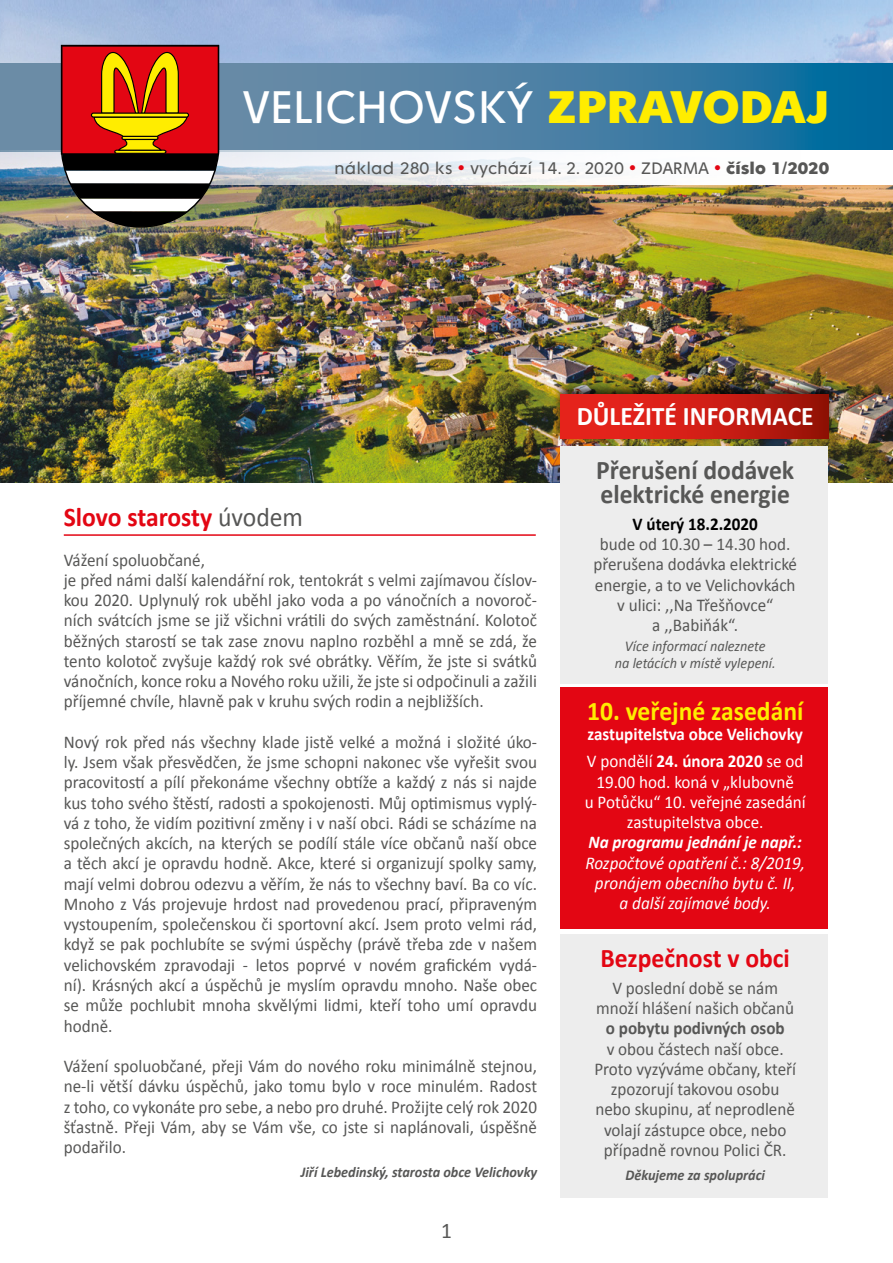
<style>
.page{position:relative;width:893px;height:1263px;background:#fff}
.page>*{position:absolute;margin:0;border:0;box-sizing:border-box;transform-origin:0 0}
.t1{font:49.5px "Fenomen Sans";color:#fff}
.t2{font:700 27px "Calibri";color:#e30613;scale:.95 1}
.t3{font:700 27px/24px "Calibri";color:#575756;scale:.95 1}
.t4{font:700 27px "Calibri";color:#ffed00;scale:.95 1}
.t5{font:700 27px "Calibri";color:#fff;scale:.95 1}
.t6{font:22.5px "Calibri";color:#575756;scale:.95 1}
.t7{font:18px/20.2px "Calibri";color:#575756;text-align:center;scale:.95 1}
.t8{font:italic 18px/20.2px "Calibri";color:#fff;text-align:center;scale:.95 1}
.t9{font:18px/20.2px "Calibri";color:#fff;text-align:center;scale:.95 1}
.t10{font:700 18px/27px "Calibri";color:#fff;scale:.95 1}
.t11{font:18px "Fenomen Sans";color:#575756}
.t12{font:italic 700 18px "Calibri";color:#fff;scale:.95 1}
.t13{font:700 18px "Calibri";color:#575756;scale:.95 1}
.t14{font:700 18px "Calibri";color:#000;scale:.95 1}
.t15{font:italic 700 15px "Calibri";color:#575756;scale:.95 1}
.t16{font:italic 15px/16.5px "Calibri";color:#575756;text-align:center;scale:.95 1}
.s1{font-weight:700;color:#ffed00}
.s2{font-weight:700;color:#e30613}
.s3{font-weight:700}
.s4{font-weight:400;color:#575756}
.s5{font-weight:400}
</style>
<div class="page">
<img style="left:0;top:0;width:893px;height:64px">
<img style="left:0;top:185px;width:893px;height:298px">
<div style="left:552px;top:381px;width:285px;height:62px;background:#000;opacity:.75"></div>
<svg style="left:560px;top:394px;width:268px;height:45px;background:#ca1d14"></svg>
<div style="left:560px;top:446px;width:268px;height:237px;background:#ededed"></div>
<div style="left:560px;top:934px;width:268px;height:264px;background:#ededed"></div>
<div style="left:560px;top:687px;width:268px;height:242px;background:#e30613"></div>
<hr style="left:64px;top:534px;width:472px;height:2px;background:#e30613">
<svg style="left:0;top:64px;width:893px;height:87px;background:#467fa4"></svg>
<svg style="left:0;top:151px;width:585px;height:34px"></svg>
<svg style="left:61px;top:41px;width:158px;height:193px;background:#a54f33"></svg>
<h1 class="t1" style="left:243px;top:81px;width:588px">VELICHOVSKÝ <span class="s1">ZPRAVODAJ</span></h1>
<p class="t11" style="left:334px;top:159px;width:496px">náklad 280 ks <span class="s2">•</span> vychází 14. 2. 2020 <span class="s2">•</span> ZDARMA <span class="s2">•</span> <span class="s3">číslo 1/2020</span></p>
<h2 class="t2" style="left:64px;top:500px;width:253px">Slovo starosty <span class="s4">úvodem</span></h2>
<p class="t7" style="left:64px;top:550px;width:500px;text-align:left">Vážení spoluobčané,<br>je před námi další kalendářní rok, tentokrát s velmi zajímavou číslov&shy;kou 2020. Uplynulý rok uběhl jako voda a po vánočních a novoroč&shy;ních svátcích jsme se již všichni vrátili do svých zaměstnání. Kolotoč běžných starostí se tak zase znovu naplno rozběhl a mně se zdá, že tento kolotoč zvyšuje každý rok své obrátky. Věřím, že jste si svátků vánočních, konce roku a Nového roku užili, že jste si odpočinuli a zažili příjemné chvíle, hlavně pak v kruhu svých rodin a nejbližších.</p>
<p class="t7" style="left:64px;top:732px;width:500px;text-align:justify">Nový rok před nás všechny klade jistě velké a možná i složité úko&shy;ly. Jsem však přesvědčen, že jsme schopni nakonec vše vyřešit svou pracovitostí a pílí překonáme všechny obtíže a každý z nás si najde kus toho svého štěstí, radosti a spokojenosti. Můj optimismus vyplý&shy;vá z toho, že vidím pozitivní změny i v naší obci. Rádi se scházíme na společných akcích, na kterých se podílí stále více občanů naší obce a těch akcí je opravdu hodně. Akce, které si organizují spolky samy, mají velmi dobrou odezvu a věřím, že nás to všechny baví. Ba co víc.<br>Mnoho z Vás projevuje hrdost nad provedenou prací, připraveným vystoupením, společenskou či sportovní akcí. Jsem proto velmi rád, když se pak pochlubíte se svými úspěchy (právě třeba zde v našem velichovském zpravodaji - letos poprvé v novém grafickém vydá&shy;ní). Krásných akcí a úspěchů je myslím opravdu mnoho. Naše obec se může pochlubit mnoha skvělými lidmi, kteří toho umí opravdu hodně.</p>
<p class="t7" style="left:64px;top:1056px;width:500px;text-align:justify">Vážení spoluobčané, přeji Vám do nového roku minimálně stejnou, ne-li větší dávku úspěchů, jako tomu bylo v roce minulém. Radost z toho, co vykonáte pro sebe, a nebo pro druhé. Prožijte celý rok 2020 šťastně. Přeji Vám, aby se Vám vše, co jste si naplánovali, úspěšně podařilo.</p>
<p class="t15" style="left:301px;top:1162px;width:250px">Jiří Lebedinský, starosta obce Velichovky</p>
<p class="t6" style="left:441px;top:1216px;width:13px">1</p>
<h2 class="t5" style="left:577px;top:399px;width:251px">DŮLEŽITÉ INFORMACE</h2>
<h2 class="t3" style="left:596px;top:458px;width:210px">Přerušení dodávek elektrické energie</h2>
<p class="t14" style="left:632px;top:512px;width:134px">V úterý 18.2.2020</p>
<p class="t7" style="left:593px;top:534px;width:216px">bude od 10.30 – 14.30 hod. přerušena dodávka elektrické energie, a to ve Velichovkách v ulici: ,,Na Třešňovce“<br>a ,,Babiňák“.</p>
<p class="t16" style="left:615px;top:637px;width:171px">Více informací naleznete<br>na letácích v místě vylepení.</p>
<h2 class="t4" style="left:587px;top:694px;width:229px">10. veřejné zasedání</h2>
<p class="t10" style="left:587px;top:721px;width:230px">zastupitelstva obce Velichovky<br><span class="s5">V pondělí</span> 24. února 2020 <span class="s5">se od</span></p>
<p class="t9" style="left:585px;top:772px;width:234px">19.00 hod. koná v „klubovně<br>u Potůčku“ 10. veřejné zasedání zastupitelstva obce.</p>
<p class="t12" style="left:588px;top:831px;width:226px">Na programu jednání je např.:</p>
<p class="t8" style="left:585px;top:852px;width:233px">Rozpočtové opatření č.: 8/2019, pronájem obecního bytu č. II,<br>a další zajímavé body.</p>
<h2 class="t2" style="left:601px;top:940px;width:201px">Bezpečnost v obci</h2>
<p class="t7" style="left:596px;top:978px;width:210px">V poslední době se nám množí hlášení našich občanů</p>
<p class="t13" style="left:606px;top:1017px;width:190px">o pobytu podivných osob</p>
<p class="t7" style="left:594px;top:1038px;width:214px">v obou částech naší obce.<br>Proto vyzýváme občany, kteří zpozorují takovou osobu nebo skupinu, ať neprodleně volají zástupce obce, nebo případně rovnou Polici ČR.</p>
<p class="t15" style="left:625px;top:1165px;width:149px">Děkujeme za spolupráci</p>
</div>
